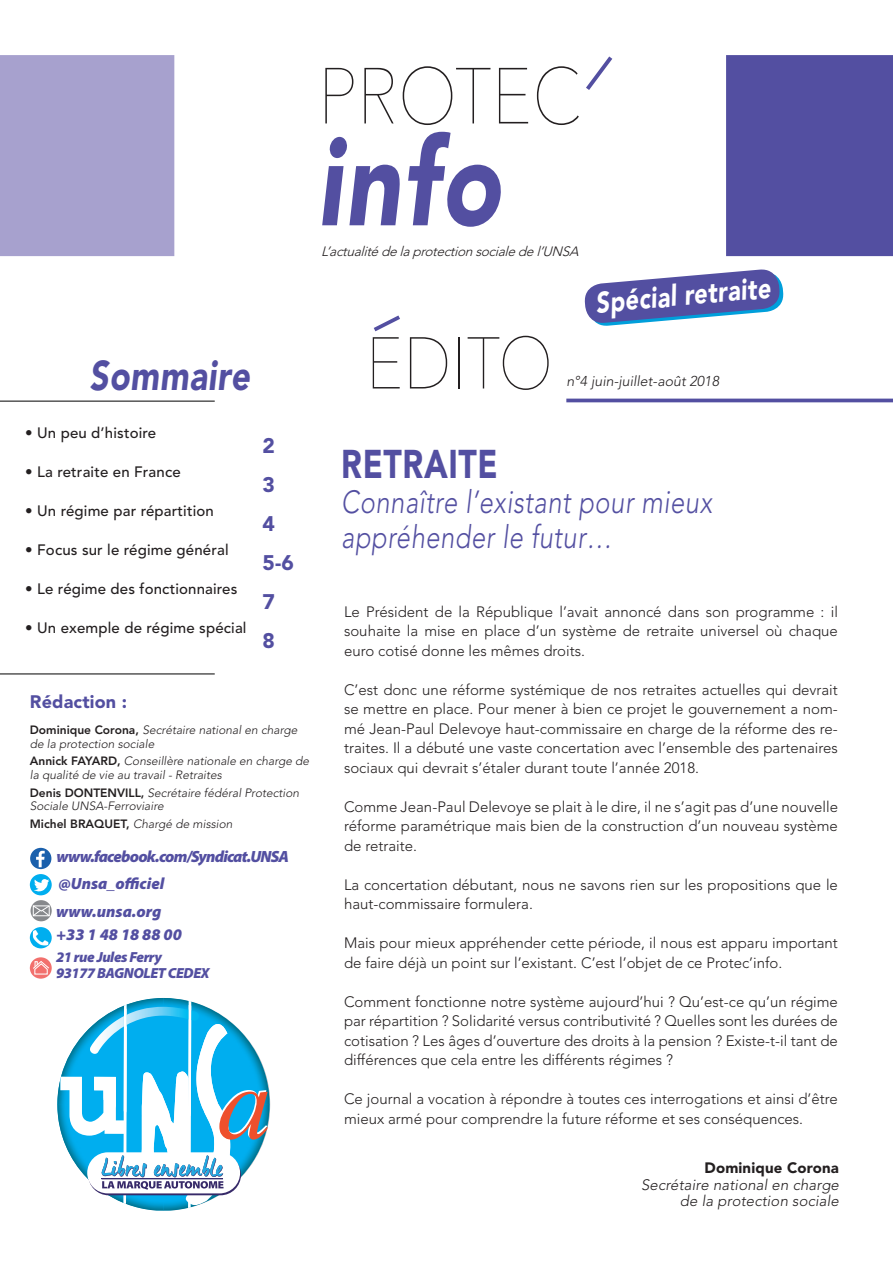
<style>
.page{position:relative;width:893px;height:1263px;background:#fff}
.page>*{position:absolute;margin:0;border:0;box-sizing:border-box;transform-origin:0 0}
.t1{font:italic 900 121.8px "Avenir LT Std";color:#534fa1;scale:.81 1}
.t2{font:200 78.45px "Avenir Next";color:#231f20;scale:.87 1}
.t3{font:200 72.45px "Avenir Next";color:#231f20;scale:.87 1}
.t4{font:italic 900 41.25px "Avenir LT Std";letter-spacing:.02em;color:#534fa1;scale:.81 1}
.t5{font:900 39.75px "Avenir LT Std";letter-spacing:.02em;color:#534fa1;scale:.81 1}
.t6{font:italic 300 31.8px/34.8px "Avenir LT Std";letter-spacing:.02em;color:#534fa1;scale:.81 1}
.t7{font:italic 900 29.1px "Avenir LT Std";color:#fff;scale:.81 1}
.t8{font:900 21px/39px "Avenir LT Std";color:#534fa1}
.t9{font:900 18px "Avenir LT Std";letter-spacing:.01em;color:#534fa1}
.t10{font:italic 900 16.35px/23.4px "Myriad Pro";color:#534fa1}
.t11{font:italic 900 16.35px "Myriad Pro";letter-spacing:-.05em;color:#534fa1}
.t12{font:300 15px/19.5px "Avenir LT Std";color:#231f20;text-align:justify}
.t13{font:500 15px "Avenir LT Std";letter-spacing:.01em;color:#231f20}
.t14{font:italic 300 15px/16.5px "Avenir LT Std";letter-spacing:.01em;color:#231f20;text-align:right}
.t15{font:900 15px "Avenir LT Std";letter-spacing:.01em;color:#231f20}
.t16{font:italic 900 14.7px/16.5px "Myriad Pro";letter-spacing:-.03em;color:#534fa1}
.t17{font:italic 300 14.25px "Avenir LT Std";color:#231f20}
.t18{font:italic 300 13.5px "Avenir LT Std";letter-spacing:-.02em;color:#231f20}
.t19{font:italic 300 12px/13.5px "Avenir LT Std";color:#231f20}
.s1{font-weight:800;font-style:normal}
</style>
<div class="page">
<svg style="left:373px;top:315px;width:27px;height:17px"></svg>
<hr style="left:566px;top:399px;width:327px;height:3px;background:#534fa1">
<hr style="left:0;top:401px;width:215px;height:1px;background:#000">
<hr style="left:0;top:673px;width:215px;height:1px;background:#000">
<div style="left:726px;top:55px;width:167px;height:201px;background:#534fa1"></div>
<div style="left:0;top:55px;width:174px;height:201px;background:#a7a1ce"></div>
<div style="left:30px;top:848px;width:21px;height:21px;background:#1a60ac;border-radius:50%"></div>
<svg style="left:36px;top:850px;width:9px;height:17px"></svg>
<div style="left:30px;top:874px;width:22px;height:21px;background:#00aeef;border-radius:50%"></div>
<svg style="left:34px;top:879px;width:15px;height:14px"></svg>
<svg style="left:30px;top:927px;width:22px;height:21px"></svg>
<svg style="left:31px;top:900px;width:21px;height:21px"></svg>
<svg style="left:33px;top:905px;width:17px;height:11px"></svg>
<svg style="left:30px;top:957px;width:22px;height:22px"></svg>
<svg style="left:32px;top:960px;width:18px;height:15px"></svg>
<img style="left:33px;top:930px;width:15px;height:15px">
<svg style="left:586px;top:56px;width:27px;height:34px"></svg>
<svg style="left:60px;top:998px;width:209px;height:212px"></svg>
<svg style="left:584px;top:269px;width:200px;height:57px"></svg>
<h3 class="t4" style="left:90px;top:351px;width:199px">Sommaire</h3>
<h2 class="t2" style="left:318px;top:30px;width:304px">PROTEC</h2>
<h1 class="t1" style="left:317px;top:109px;width:228px">info</h1>
<p class="t18" style="left:321px;top:243px;width:261px">L’actualité de la protection sociale de l’UNSA</p>
<h3 class="t7" style="left:594px;top:285px;width:218px;rotate:-5deg">Spécial retraite</h3>
<h3 class="t3" style="left:366px;top:302px;width:217px">EDITO</h3>
<p class="t17" style="left:566px;top:373px;width:154px">n°4 juin-juillet-août 2018</p>
<p class="t13" style="left:25px;top:424px;width:133px">• Un peu d’histoire</p>
<p class="t13" style="left:25px;top:463px;width:157px">• La retraite en France</p>
<p class="t13" style="left:25px;top:502px;width:190px">• Un régime par répartition</p>
<p class="t13" style="left:25px;top:541px;width:205px">• Focus sur le régime général</p>
<p class="t13" style="left:25px;top:580px;width:214px">• Le régime des fonctionnaires</p>
<p class="t13" style="left:25px;top:619px;width:223px">• Un exemple de régime spécial</p>
<h3 class="t8" style="left:263px;top:426px;width:33px">2<br>3<br>4<br>5-6<br>7<br>8</h3>
<p class="t9" style="left:30px;top:691px;width:99px">Rédaction :</p>
<p class="t19" style="left:30px;top:723px;width:269px"><span class="s1">Dominique Corona,</span> Secrétaire national en charge de la protection sociale</p>
<p class="t19" style="left:30px;top:755px;width:281px"><span class="s1">Annick FAYARD,</span> Conseillère nationale en charge de la qualité de vie au travail - Retraites</p>
<p class="t19" style="left:30px;top:786px;width:271px"><span class="s1">Denis DONTENVILL,</span> Secrétaire fédéral Protection<br>Sociale UNSA-Ferroviaire</p>
<p class="t19" style="left:30px;top:817px;width:204px"><span class="s1">Michel BRAQUET,</span> Chargé de mission</p>
<p class="t11" style="left:57px;top:848px;width:234px">www.facebook.com/Syndicat.UNSA</p>
<p class="t10" style="left:58px;top:872px;width:108px">@Unsa_officiel</p>
<p class="t10" style="left:56px;top:900px;width:127px">www.unsa.org +33 1 48 18 88 00</p>
<p class="t16" style="left:56px;top:949px;width:155px">21 rue Jules Ferry<br>93177 BAGNOLET CEDEX</p>
<h3 class="t5" style="left:341px;top:440px;width:195px">RETRAITE</h3>
<h3 class="t6" style="left:341px;top:485px;width:459px">Connaître l’existant pour mieux appréhender le futur…</h3>
<p class="t12" style="left:344px;top:602px;width:495px">Le Président de la République l’avait annoncé dans son programme : il souhaite la mise en place d’un système de retraite universel où chaque euro cotisé donne les mêmes droits.</p>
<p class="t12" style="left:344px;top:680px;width:495px">C’est donc une réforme systémique de nos retraites actuelles qui devrait se mettre en place. Pour mener à bien ce projet le gouvernement a nom&shy;mé Jean-Paul Delevoye haut-commissaire en charge de la réforme des re&shy;traites. Il a débuté une vaste concertation avec l’ensemble des partenaires sociaux qui devrait s’étaler durant toute l’année 2018.</p>
<p class="t12" style="left:344px;top:797px;width:495px">Comme Jean-Paul Delevoye se plait à le dire, il ne s’agit pas d’une nouvelle réforme paramétrique mais bien de la construction d’un nouveau système de retraite.</p>
<p class="t12" style="left:344px;top:875px;width:495px">La concertation débutant, nous ne savons rien sur les propositions que le haut-commissaire formulera.</p>
<p class="t12" style="left:344px;top:933px;width:495px">Mais pour mieux appréhender cette période, il nous est apparu important de faire déjà un point sur l’existant. C’est l’objet de ce Protec’info.</p>
<p class="t12" style="left:344px;top:992px;width:495px">Comment fonctionne notre système aujourd’hui ? Qu’est-ce qu’un régime par répartition ? Solidarité versus contributivité ? Quelles sont les durées de cotisation ? Les âges d’ouverture des droits à la pension ? Existe-t-il tant de différences que cela entre les différents régimes ?</p>
<p class="t12" style="left:344px;top:1089px;width:495px">Ce journal a vocation à répondre à toutes ces interrogations et ainsi d’être mieux armé pour comprendre la future réforme et ses conséquences.</p>
<p class="t15" style="left:704px;top:1159px;width:136px">Dominique Corona</p>
<p class="t14" style="left:641px;top:1177px;width:199px">Secrétaire national en charge de la protection sociale</p>
</div>
